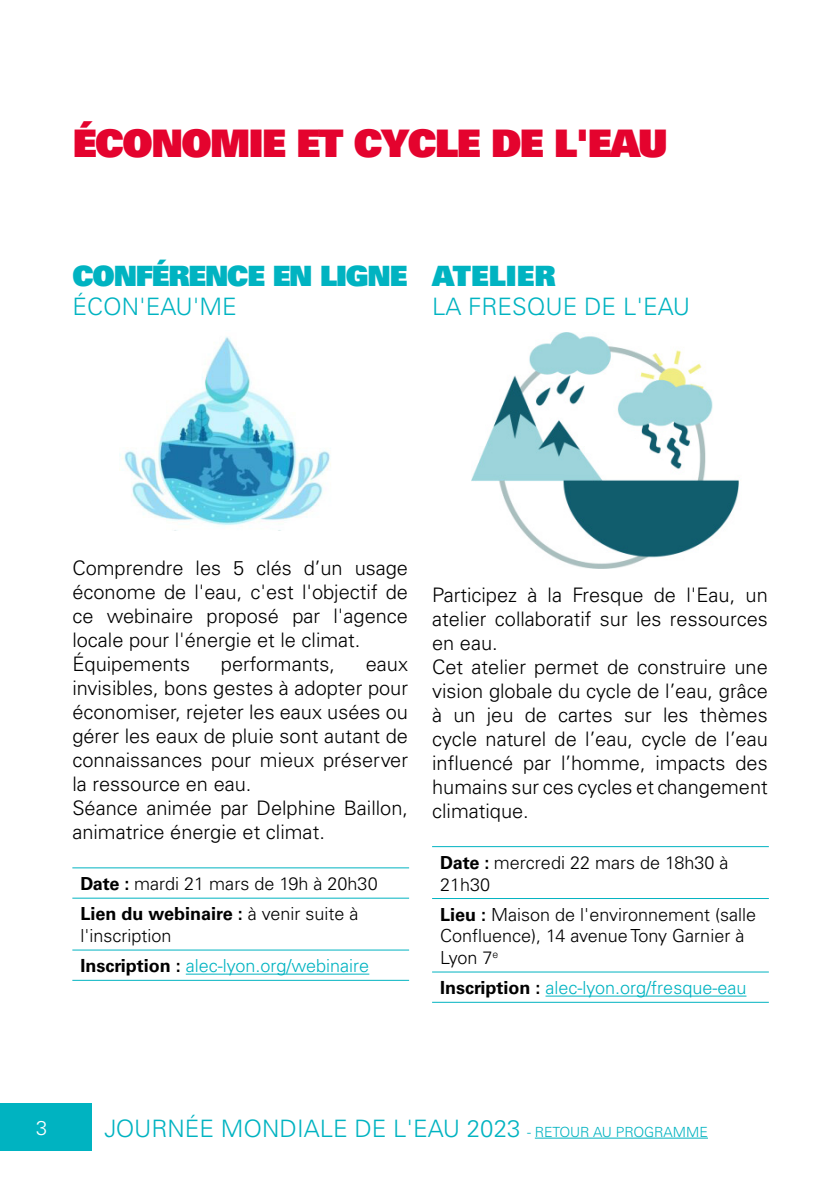
<style>
.page{position:relative;width:840px;height:1191px;background:#fff}
.page>*{position:absolute;margin:0;border:0;box-sizing:border-box;transform-origin:0 0}
.t1{font:900 38px "Univers";letter-spacing:-.04em;color:#e4032e}
.t2{font:900 28px "Univers";letter-spacing:-.04em;color:#00b3c1}
.t3{font:900 28px "Univers";color:#00b3c1}
.t4{font:300 24px "Univers";color:#00b3c1}
.t5{font:300 20px/24px "Univers";color:#000}
.t6{font:300 20px "Univers";color:#fff}
.t7{font:300 18px/21.6px "Univers";color:#000}
.t8{font:300 18px/30.2px "Univers";color:#00b3c1}
.s1{font-weight:700}
.s2{color:#000}
.s3{font-weight:700;color:#000}
.s4{font-size:14px}
</style>
<div class="page">
<div style="left:0;top:1103px;width:92px;height:47px;background:#00b3c1"></div>
<img style="left:119px;top:336px;width:212px;height:195px">
<hr style="left:72px;top:867px;width:337px;height:1px;background:#00b3c1">
<hr style="left:72px;top:897px;width:337px;height:1px;background:#00b3c1">
<hr style="left:72px;top:949px;width:337px;height:1px;background:#00b3c1">
<hr style="left:72px;top:979px;width:337px;height:1px;background:#00b3c1">
<hr style="left:186px;top:973px;width:183px;height:1px;background:#00b3c1">
<img style="left:471px;top:332px;width:268px;height:236px">
<hr style="left:432px;top:846px;width:336px;height:1px;background:#00b3c1">
<hr style="left:432px;top:898px;width:336px;height:1px;background:#00b3c1">
<hr style="left:432px;top:971px;width:336px;height:1px;background:#00b3c1">
<hr style="left:432px;top:1001px;width:336px;height:1px;background:#00b3c1">
<hr style="left:545px;top:995px;width:201px;height:1px;background:#00b3c1">
<hr style="left:534px;top:1137px;width:173px;height:1px;background:#00b3c1">
<h1 class="t1" style="left:73px;top:118px;width:596px">ÉCONOMIE ET CYCLE DE L'EAU</h1>
<h2 class="t2" style="left:72px;top:258px;width:336px">CONFÉRENCE EN LIGNE</h2>
<p class="t4" style="left:72px;top:292px;width:166px">ÉCON'EAU'ME</p>
<h2 class="t3" style="left:432px;top:258px;width:125px">ATELIER</h2>
<p class="t4" style="left:432px;top:292px;width:259px">LA FRESQUE DE L'EAU</p>
<p class="t5" style="left:72px;top:556px;width:337px">Comprendre les 5 clés d’un usage économe de l'eau, c'est l'objectif de ce webinaire proposé par l'agence locale pour l'énergie et le climat.<br>Équipements</p>
<p class="t5" style="left:221px;top:652px;width:116px">performants,</p>
<p class="t5" style="left:72px;top:652px;width:337px;text-indent:293px">eaux invisibles, bons gestes à adopter pour économiser, rejeter les eaux usées ou gérer les eaux de pluie sont autant de connaissances pour mieux préserver la ressource en eau.<br>Séance animée par Delphine Baillon, animatrice énergie et climat.</p>
<p class="t7" style="left:80px;top:868px;width:298px;line-height:30.2px"><span class="s1">Date :</span> mardi 21 mars de 19h à 20h30<br><span class="s1">Lien du webinaire :</span> à venir suite à</p>
<p class="t8" style="left:80px;top:920px;width:290px"><span class="s2">l'inscription<br></span><span class="s3">Inscription :</span> alec-lyon.org/webinaire</p>
<p class="t5" style="left:432px;top:583px;width:337px">Participez à la Fresque de l'Eau, un atelier collaboratif sur les ressources en eau.<br>Cet atelier permet de construire une vision globale du cycle de l’eau, grâce à un jeu de cartes sur les thèmes cycle naturel de l’eau, cycle de l’eau influencé par l’homme, impacts des humains sur ces cycles et changement climatique.</p>
<p class="t7" style="left:440px;top:851px;width:290px"><span class="s1">Date :</span> mercredi 22 mars de 18h30 à<br>21h30</p>
<p class="t7" style="left:440px;top:903px;width:317px"><span class="s1">Lieu :</span> Maison de l'environnement (salle<br>Confluence), 14 avenue Tony Garnier à<br>Lyon 7<sup>e</sup></p>
<p class="t8" style="left:440px;top:972px;width:308px"><span class="s3">Inscription :</span> alec-lyon.org/fresque-eau</p>
<p class="t6" style="left:35px;top:1115px;width:13px">3</p>
<p class="t4" style="left:104px;top:1113px;width:604px">JOURNÉE MONDIALE DE L'EAU 2023 <span class="s4">- RETOUR AU PROGRAMME</span></p>
</div>
